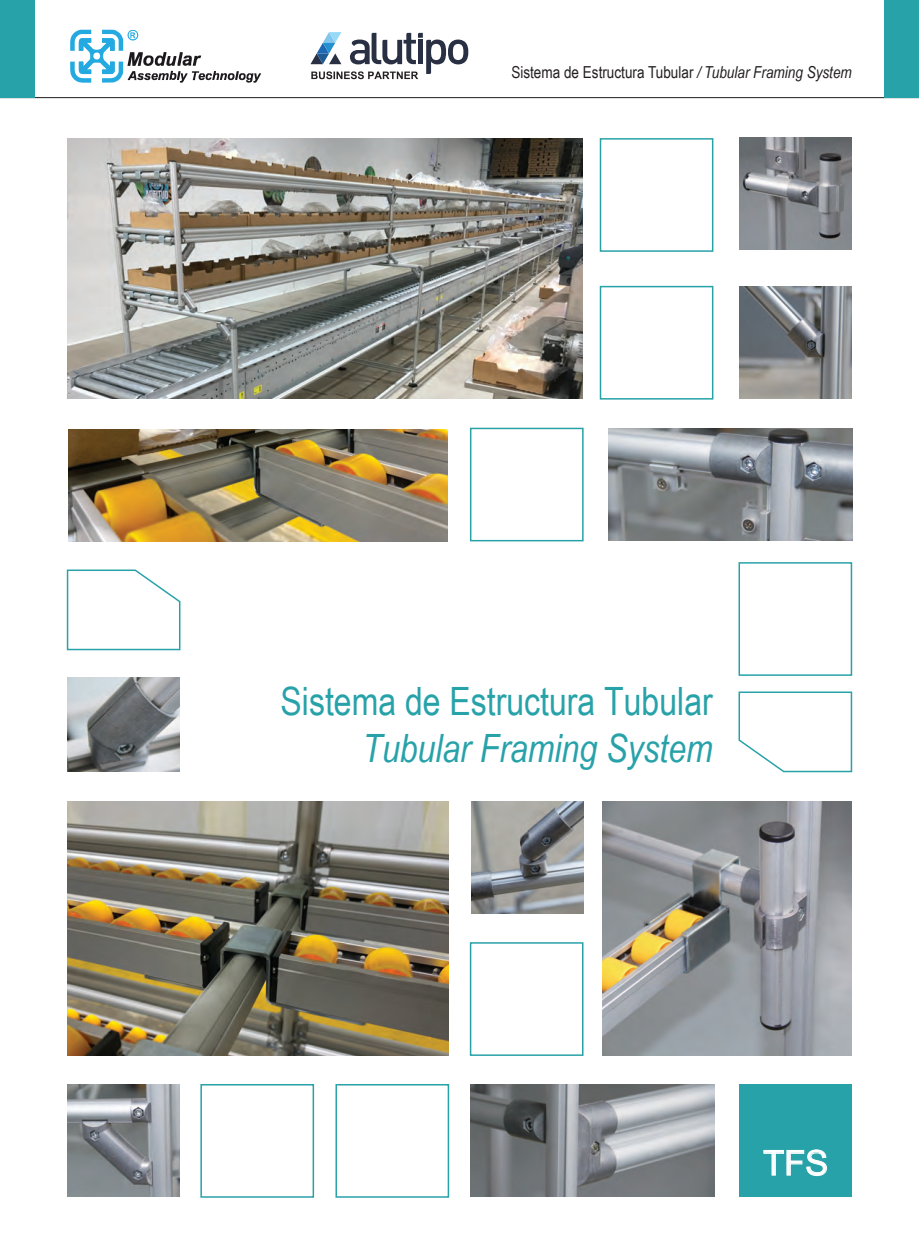
<style>
.page{position:relative;width:919px;height:1238px;background:#fff}
.page>*{position:absolute;margin:0;border:0;box-sizing:border-box;transform-origin:0 0}
.t1{font:39px "Arial Narrow";color:#28a2a9}
.t2{font:italic 39px "Arial Narrow";color:#28a2a9}
.t3{font:34.5px "Arial";color:#fff}
.t4{font:16.5px "Arial Narrow";color:#231f20}
.s1{font-style:italic}
</style>
<div class="page">
<img style="left:68px;top:139px;width:514px;height:260px">
<img style="left:739px;top:287px;width:112px;height:112px">
<img style="left:608px;top:428px;width:244px;height:112px">
<img style="left:68px;top:677px;width:112px;height:94px">
<img style="left:472px;top:801px;width:112px;height:112px">
<img style="left:602px;top:801px;width:249px;height:254px">
<img style="left:739px;top:138px;width:112px;height:112px">
<img style="left:68px;top:1084px;width:112px;height:112px">
<img style="left:470px;top:1084px;width:244px;height:112px">
<div style="left:599px;top:286px;width:114px;height:113px;border:2px solid #28a2a9"></div>
<div style="left:599px;top:138px;width:114px;height:114px;border:2px solid #28a2a9"></div>
<svg style="left:66px;top:569px;width:115px;height:82px"></svg>
<div style="left:470px;top:427px;width:113px;height:114px;border:2px solid #28a2a9"></div>
<div style="left:738px;top:562px;width:114px;height:113px;border:2px solid #28a2a9"></div>
<div style="left:470px;top:942px;width:113px;height:113px;border:2px solid #28a2a9"></div>
<svg style="left:738px;top:691px;width:114px;height:82px"></svg>
<div style="left:335px;top:1083px;width:114px;height:114px;border:2px solid #28a2a9"></div>
<div style="left:739px;top:1084px;width:112px;height:112px;background:#28a2a9"></div>
<div style="left:200px;top:1083px;width:114px;height:114px;border:2px solid #28a2a9"></div>
<svg style="left:763px;top:1149px;width:64px;height:27px"></svg>
<img style="left:68px;top:801px;width:380px;height:254px">
<img style="left:69px;top:429px;width:378px;height:112px">
<hr style="left:0;top:97px;width:918px;height:1px;background:#211c1c">
<div style="left:0;top:0;width:34px;height:97px;background:#28a2a9"></div>
<div style="left:884px;top:0;width:34px;height:97px;background:#28a2a9"></div>
<svg style="left:70px;top:30px;width:191px;height:53px"></svg>
<svg style="left:310px;top:32px;width:158px;height:47px"></svg>
<p class="t4" style="left:511px;top:60px;width:342px">Sistema de Estructura Tubular <span class="s1">/ Tubular Framing System</span></p>
<h1 class="t1" style="left:280px;top:672px;width:433px">Sistema de Estructura Tubular</h1>
<h1 class="t2" style="left:362px;top:721px;width:352px">Tubular Framing System</h1>
<h2 class="t3" style="left:763px;top:1140px;width:67px">TFS</h2>
</div>
